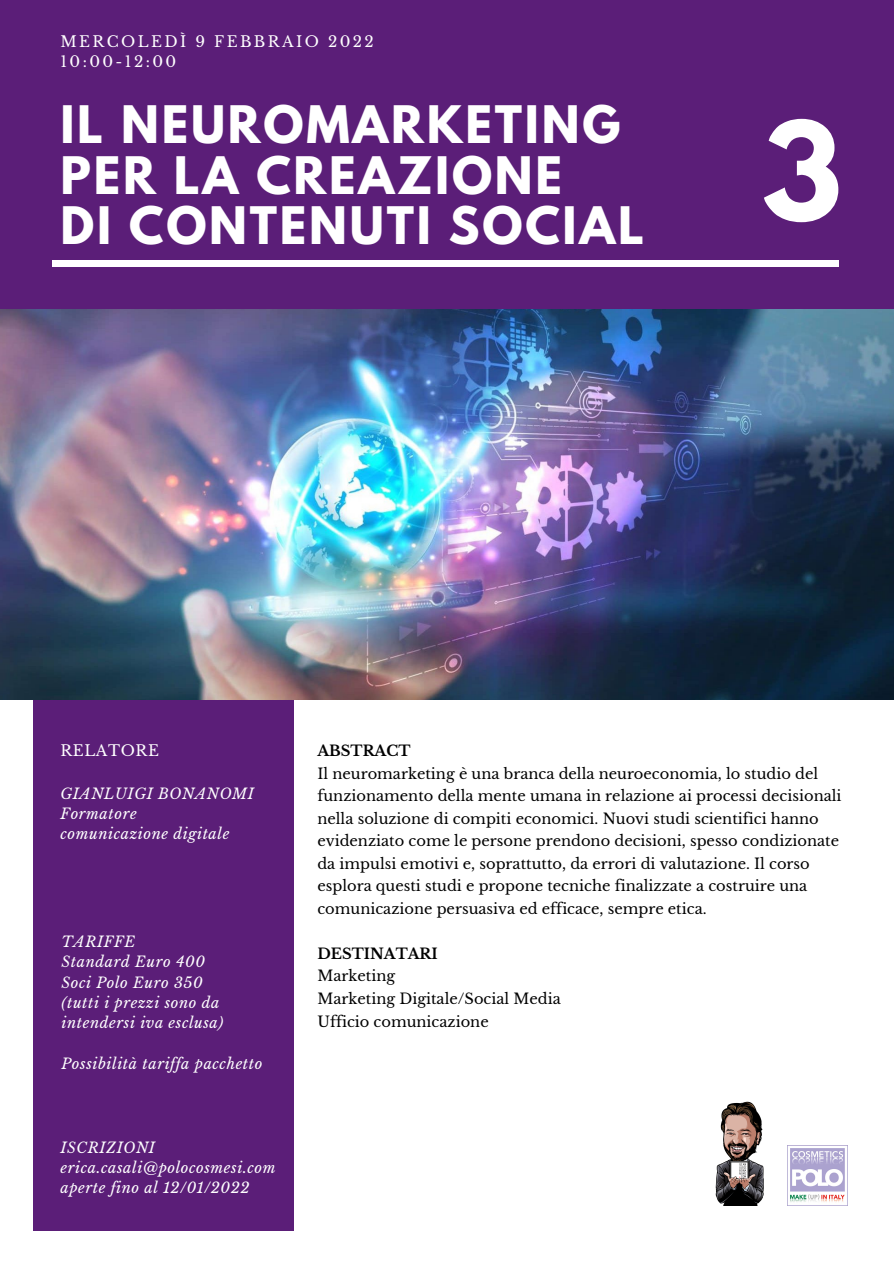
<style>
.page{position:relative;width:894px;height:1264px;background:#fff}
.page>*{position:absolute;margin:0;border:0;box-sizing:border-box;transform-origin:0 0}
.t1{font:700 120.9px "League Spartan";color:#fff}
.t2{font:700 45.75px "League Spartan";letter-spacing:.06em;color:#fff}
.t3{font:15px "Libre Baskerville";letter-spacing:.16em;color:#fff}
.t4{font:15px "Libre Baskerville";letter-spacing:.04em;color:#fff}
.t5{font:14.7px/22.5px "Libre Baskerville";color:#000}
.t6{font:italic 14.7px/20.2px "Libre Baskerville";letter-spacing:.04em;color:#fff}
.t7{font:700 14.7px "Libre Baskerville";color:#000}
</style>
<div class="page">
<div style="left:0;top:0;width:893px;height:356px;background:#5b1e78"></div>
<div style="left:33px;top:632px;width:260px;height:598px;background:#5b1e78"></div>
<img style="left:0;top:309px;width:893px;height:391px">
<div style="left:52px;top:260px;width:786px;height:7px;background:#fff"></div>
<img style="left:787px;top:1145px;width:60px;height:60px">
<img style="left:715px;top:1101px;width:49px;height:104px">
<p class="t3" style="left:60px;top:32px;width:315px">MERCOLEDÌ 9 FEBBRAIO 2022</p>
<p class="t3" style="left:60px;top:53px;width:117px">10:00-12:00</p>
<p class="t2" style="left:60px;top:102px;width:561px">IL NEUROMARKETING</p>
<p class="t2" style="left:60px;top:152px;width:503px">PER LA CREAZIONE</p>
<p class="t2" style="left:60px;top:203px;width:585px">DI CONTENUTI SOCIAL</p>
<p class="t1" style="left:761px;top:111px;width:82px">3</p>
<p class="t4" style="left:60px;top:742px;width:100px">RELATORE</p>
<p class="t6" style="left:60px;top:783px;width:195px">GIANLUIGI BONANOMI</p>
<p class="t6" style="left:60px;top:803px;width:78px">Formatore</p>
<p class="t6" style="left:60px;top:823px;width:170px">comunicazione digitale</p>
<p class="t6" style="left:62px;top:931px;width:75px">TARIFFE</p>
<p class="t6" style="left:62px;top:952px;width:145px">Standard Euro 400</p>
<p class="t6" style="left:62px;top:972px;width:143px">Soci Polo Euro 350</p>
<p class="t6" style="left:62px;top:992px;width:163px">(tutti i prezzi sono da intendersi iva esclusa)</p>
<p class="t6" style="left:62px;top:1053px;width:202px">Possibilità tariffa pacchetto</p>
<p class="t6" style="left:60px;top:1137px;width:96px">ISCRIZIONI</p>
<p class="t6" style="left:60px;top:1157px;width:216px">erica.casali@polocosmesi.com</p>
<p class="t6" style="left:60px;top:1177px;width:190px">aperte fino al 12/01/2022</p>
<p class="t7" style="left:317px;top:742px;width:95px">ABSTRACT</p>
<p class="t5" style="left:317px;top:762px;width:525px">Il neuromarketing è una branca della neuroeconomia, lo studio del funzionamento della mente umana in relazione ai processi decisionali nella soluzione di compiti economici. Nuovi studi scientifici hanno evidenziato come le persone prendono decisioni, spesso condizionate da impulsi emotivi e, soprattutto, da errori di valutazione. Il corso esplora questi studi e propone tecniche finalizzate a costruire una comunicazione persuasiva ed efficace, sempre etica.</p>
<p class="t7" style="left:317px;top:944px;width:122px">DESTINATARI</p>
<p class="t5" style="left:317px;top:965px;width:79px">Marketing</p>
<p class="t5" style="left:317px;top:987px;width:245px">Marketing Digitale/Social Media</p>
<p class="t5" style="left:317px;top:1010px;width:173px">Ufficio comunicazione</p>
</div>
